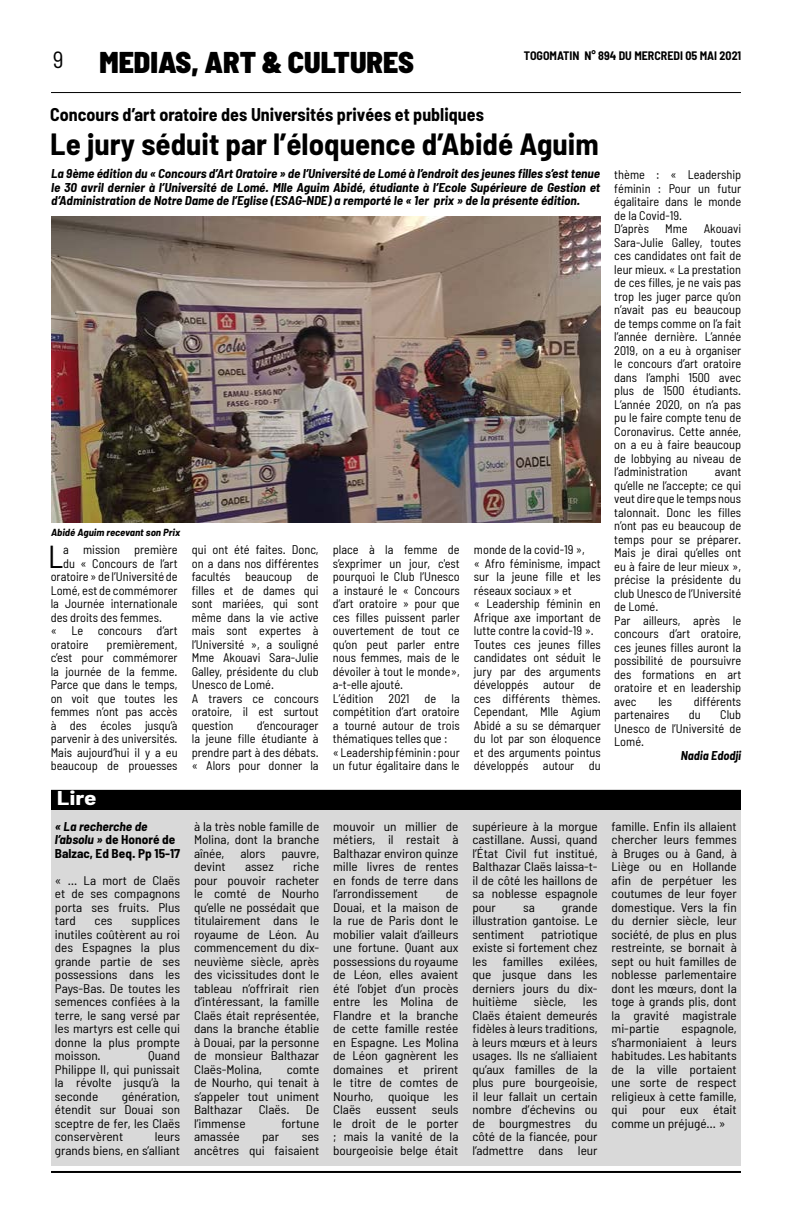
<style>
.page{position:relative;width:792px;height:1224px;background:#fff}
.page>*{position:absolute;margin:0;border:0;box-sizing:border-box;transform-origin:0 0}
.t1{font:semi-condensed 31.8px "Barlow";color:#000}
.t2{font:700 semi-condensed 30px "Barlow";color:#000}
.t3{font:900 semi-condensed 30px "Barlow";color:#000}
.t4{font:semi-condensed 23.3px "Barlow";color:#000}
.t5{font:700 semi-condensed 19.4px "Barlow";color:#fff;scale:1.3 1}
.t6{font:700 semi-condensed 18px "Barlow";color:#000}
.t7{font:semi-condensed 12.5px/13.5px "Barlow";color:#000;text-align:justify;scale:1.06 1}
.t8{font:semi-condensed 12.5px/13.5px "Barlow";color:#000}
.t9{font:italic 700 semi-condensed 12.5px/13.5px "Barlow";color:#000;text-align:justify;scale:1.05 1}
.t10{font:700 semi-condensed 12.5px/13.5px "Barlow";color:#000;scale:1.06 1}
.t11{font:italic 700 semi-condensed 12.5px "Barlow";color:#000}
.t12{font:700 semi-condensed 12px "Barlow";color:#000}
.t13{font:italic 700 semi-condensed 10px "Barlow";color:#000;scale:1.08 1}
.s1{font-style:italic}
</style>
<div class="page">
<hr style="left:51px;top:1171px;width:690px;height:2px;background:#000">
<hr style="left:51px;top:92px;width:690px;height:1px;background:#000">
<div style="left:51px;top:789px;width:690px;height:377px;background:#d9d9d9"></div>
<div style="left:51px;top:790px;width:690px;height:20px;background:#000"></div>
<img style="left:51px;top:216px;width:549px;height:306px">
<h3 class="t4" style="left:53px;top:45px;width:12px">9</h3>
<p class="t12" style="left:524px;top:48px;width:219px">TOGOMATIN N° 894 DU MERCREDI 05 MAI 2021</p>
<h2 class="t3" style="left:99px;top:44px;width:316px">MEDIAS, ART &amp; CULTURES</h2>
<h3 class="t6" style="left:50px;top:103px;width:435px">Concours d’art oratoire des Universités privées et publiques</h3>
<h2 class="t2" style="left:50px;top:125px;width:550px">Le jury séduit par l’éloquence d’Abidé Aguim</h2>
<p class="t9" style="left:51px;top:167px;width:524px">La 9ème édition du « Concours d’Art Oratoire » de l’Université de Lomé à l’endroit des jeunes filles s’est tenue le 30 avril dernier à l’Université de Lomé. Mlle Aguim Abidé, étudiante à l’Ecole Supérieure de Gestion et d’Administration de Notre Dame de l’Eglise (ESAG-NDE) a remporté le « 1er prix » de la présente édition.</p>
<p class="t13" style="left:51px;top:526px;width:121px">Abidé Aguim recevant son Prix</p>
<h1 class="t1" style="left:48px;top:537px;width:17px">L</h1>
<p class="t8" style="left:63px;top:543px;width:116px">a mission première</p>
<p class="t8" style="left:63px;top:556px;width:116px">du « Concours de l’art</p>
<p class="t8" style="left:51px;top:570px;width:128px">oratoire » de l’Université de</p>
<p class="t8" style="left:51px;top:583px;width:128px">Lomé, est de commémorer</p>
<p class="t8" style="left:51px;top:597px;width:128px">la Journée internationale</p>
<p class="t8" style="left:51px;top:610px;width:113px">des droits des femmes.</p>
<p class="t8" style="left:51px;top:624px;width:128px">« Le concours d’art</p>
<p class="t8" style="left:51px;top:637px;width:40px">oratoire</p>
<p class="t8" style="left:51px;top:637px;width:128px;text-align:justify;text-indent:56px">premièrement, c’est pour commémorer la journée de la femme.<br>Parce que dans le temps, on voit que toutes les femmes n’ont pas accès à des écoles jusqu’à parvenir à des universités.<br>Mais aujourd’hui il y a eu beaucoup de prouesses</p>
<h3 class="t5" style="left:57px;top:786px;width:32px">Lire</h3>
<p class="t10" style="left:55px;top:819px;width:120px"><span class="s1">« La recherche de l’absolu »</span> de Honoré de<br>Balzac, Ed Beq. Pp 15-17</p>
<p class="t7" style="left:55px;top:873px;width:120px">« … La mort de Claës et de ses compagnons porta ses fruits. Plus tard</p>
<p class="t7" style="left:55px;top:914px;width:120px;text-indent:77px">supplices inutiles coûtèrent au roi des Espagnes la plus grande partie de ses possessions dans les Pays-Bas. De toutes les semences confiées à la terre, le sang versé par les martyrs est celle qui donne la plus prompte moisson.</p>
<p class="t7" style="left:95px;top:914px;width:18px">ces</p>
<p class="t7" style="left:55px;top:1049px;width:120px;text-indent:93px">Quand Philippe II, qui punissait la révolte jusqu’à la seconde</p>
<p class="t7" style="left:55px;top:1089px;width:120px;text-indent:67px">génération, étendit sur Douai son sceptre de fer, les Claës conservèrent</p>
<p class="t7" style="left:55px;top:1130px;width:120px;text-align:right">leurs<br>grands biens, en s’alliant</p>
<p class="t8" style="left:192px;top:543px;width:128px">qui ont été faites. Donc, on a dans nos différentes facultés beaucoup de filles et de dames qui sont mariées, qui sont même dans la vie active mais sont expertes à l’Université », a souligné<br>Mme Akouavi Sara-Julie<br>Galley, présidente du club<br>Unesco de Lomé.<br>A travers ce concours oratoire, il est surtout question</p>
<p class="t8" style="left:192px;top:718px;width:128px;text-align:justify;text-indent:65px">d’encourager la jeune fille étudiante à prendre part à des débats. « Alors pour donner la</p>
<p class="t7" style="left:194px;top:819px;width:120px">à la très noble famille de Molina, dont la branche aînée,</p>
<p class="t7" style="left:240px;top:846px;width:25px">alors</p>
<p class="t7" style="left:281px;top:846px;width:37px">pauvre,</p>
<p class="t7" style="left:194px;top:860px;width:120px;text-indent:99px">riche pour pouvoir racheter le comté de Nourho qu’elle ne possédait que titulairement dans le royaume de Léon. Au commencement du dix&shy;neuvième siècle, après des vicissitudes dont le tableau n’offrirait rien d’intéressant, la famille Claës était représentée, dans la branche établie à Douai, par la personne de monsieur Balthazar Claës-Molina,</p>
<p class="t7" style="left:194px;top:860px;width:31px">devint</p>
<p class="t7" style="left:245px;top:860px;width:29px">assez</p>
<p class="t7" style="left:194px;top:1062px;width:120px;text-indent:93px">comte de Nourho, qui tenait à s’appeler tout uniment Balthazar</p>
<p class="t7" style="left:259px;top:1103px;width:31px">Claës.</p>
<p class="t7" style="left:306px;top:1103px;width:14px">De</p>
<p class="t7" style="left:194px;top:1116px;width:50px">l’immense</p>
<p class="t7" style="left:281px;top:1116px;width:37px">fortune</p>
<p class="t7" style="left:194px;top:1130px;width:44px">amassée</p>
<p class="t7" style="left:262px;top:1130px;width:17px">par</p>
<p class="t7" style="left:194px;top:1130px;width:120px;text-align:right">ses<br>ancêtres qui faisaient</p>
<p class="t8" style="left:333px;top:543px;width:128px">place à la femme de s’exprimer un jour, c'est pourquoi le Club l’Unesco a instauré le « Concours d’art oratoire » pour que ces filles puissent parler ouvertement de tout ce qu’on peut parler entre nous femmes, mais de le dévoiler à tout le monde», a-t-elle ajouté.<br>L’édition 2021 de la compétition d’art oratoire a tourné autour de trois thématiques telles que :<br>« Leadership féminin : pour un futur égalitaire dans le</p>
<p class="t8" style="left:474px;top:543px;width:128px">monde de la covid-19 »,<br>« Afro féminisme, impact sur la jeune fille et les réseaux sociaux » et<br>« Leadership féminin en<br>Afrique axe important de lutte contre la covid-19 ».<br>Toutes ces jeunes filles candidates ont séduit le jury par des arguments développés autour de ces différents thèmes.<br>Cependant, Mlle Agium<br>Abidé a su se démarquer du lot par son éloquence et des arguments pointus développés autour du</p>
<p class="t7" style="left:333px;top:819px;width:120px">mouvoir un millier de métiers, il restait à Balthazar environ quinze mille livres de rentes en fonds de terre dans l’arrondissement</p>
<p class="t7" style="left:333px;top:887px;width:120px;text-indent:113px">de Douai, et la maison de la rue de Paris dont le mobilier valait d’ailleurs une fortune. Quant aux possessions du royaume de Léon, elles avaient été l’objet d’un procès entre les Molina de Flandre et la branche de cette famille restée en Espagne. Les Molina de Léon gagnèrent les domaines et prirent le titre de comtes de Nourho, quoique les Claës eussent seuls le droit de le porter ; mais la vanité de la bourgeoisie belge était</p>
<p class="t7" style="left:472px;top:819px;width:120px">supérieure à la morgue castillane. Aussi, quand l’État Civil fut institué, Balthazar Claës laissa-t&shy;il de côté les haillons de sa noblesse espagnole pour</p>
<p class="t7" style="left:472px;top:900px;width:120px;text-indent:89px">grande illustration gantoise. Le sentiment</p>
<p class="t7" style="left:523px;top:900px;width:13px">sa</p>
<p class="t7" style="left:472px;top:927px;width:120px;text-indent:69px">patriotique existe si fortement chez les</p>
<p class="t7" style="left:472px;top:954px;width:120px;text-indent:87px">exilées, que jusque dans les derniers jours du dix&shy;huitième</p>
<p class="t7" style="left:503px;top:954px;width:40px">familles</p>
<p class="t7" style="left:534px;top:995px;width:32px">siècle,</p>
<p class="t7" style="left:472px;top:995px;width:120px;text-indent:111px">les Claës étaient demeurés fidèles à leurs traditions, à leurs mœurs et à leurs usages. Ils ne s’alliaient qu’aux familles de la plus pure bourgeoisie, il leur fallait un certain nombre d’échevins ou de bourgmestres du côté de la fiancée, pour l’admettre dans leur</p>
<p class="t8" style="left:614px;top:167px;width:128px">thème : « Leadership féminin : Pour un futur égalitaire dans le monde de la Covid-19.<br>D’après</p>
<p class="t8" style="left:614px;top:221px;width:128px;text-align:justify;text-indent:89px">Akouavi Sara-Julie Galley, toutes ces candidates ont fait de leur mieux. « La prestation de ces filles, je ne vais pas trop les juger parce qu’on n’avait pas eu beaucoup de temps comme on l’a fait l’année dernière. L’année 2019, on a eu à organiser le concours d’art oratoire dans l’amphi 1500 avec plus de 1500 étudiants.<br>L’année 2020, on n’a pas pu le faire compte tenu de Coronavirus. Cette année, on a eu à faire beaucoup de lobbying au niveau de l’administration</p>
<p class="t8" style="left:665px;top:221px;width:24px">Mme</p>
<p class="t8" style="left:614px;top:464px;width:128px;text-indent:101px">avant qu’elle ne l’accepte; ce qui veut dire que le temps nous talonnait. Donc les filles n’ont pas eu beaucoup de temps pour se préparer.<br>Mais je dirai qu’elles ont eu à faire de leur mieux », précise la présidente du club Unesco de l’Université de Lomé.<br>Par ailleurs, après le concours d’art oratoire, ces jeunes filles auront la possibilité de poursuivre des formations en art oratoire et en leadership avec</p>
<p class="t8" style="left:658px;top:694px;width:15px">les</p>
<p class="t8" style="left:694px;top:694px;width:49px">différents</p>
<p class="t8" style="left:614px;top:707px;width:57px">partenaires</p>
<p class="t8" style="left:689px;top:707px;width:13px">du</p>
<p class="t8" style="left:614px;top:707px;width:128px;text-align:justify;text-indent:106px">Club Unesco de l’Université de Lomé.</p>
<p class="t11" style="left:681px;top:747px;width:62px">Nadia Edodji</p>
<p class="t7" style="left:612px;top:819px;width:120px">famille. Enfin ils allaient chercher leurs femmes à Bruges ou à Gand, à Liège ou en Hollande afin de perpétuer les coutumes de leur foyer domestique. Vers la fin du dernier siècle, leur société, de plus en plus restreinte, se bornait à sept ou huit familles de noblesse parlementaire dont les mœurs, dont la toge à grands plis, dont la gravité magistrale mi-partie</p>
<p class="t7" style="left:612px;top:1022px;width:120px;text-indent:70px">espagnole, s’harmoniaient à leurs habitudes. Les habitants de la ville portaient une sorte de respect religieux à cette famille, qui pour eux était comme un préjugé… »</p>
</div>
